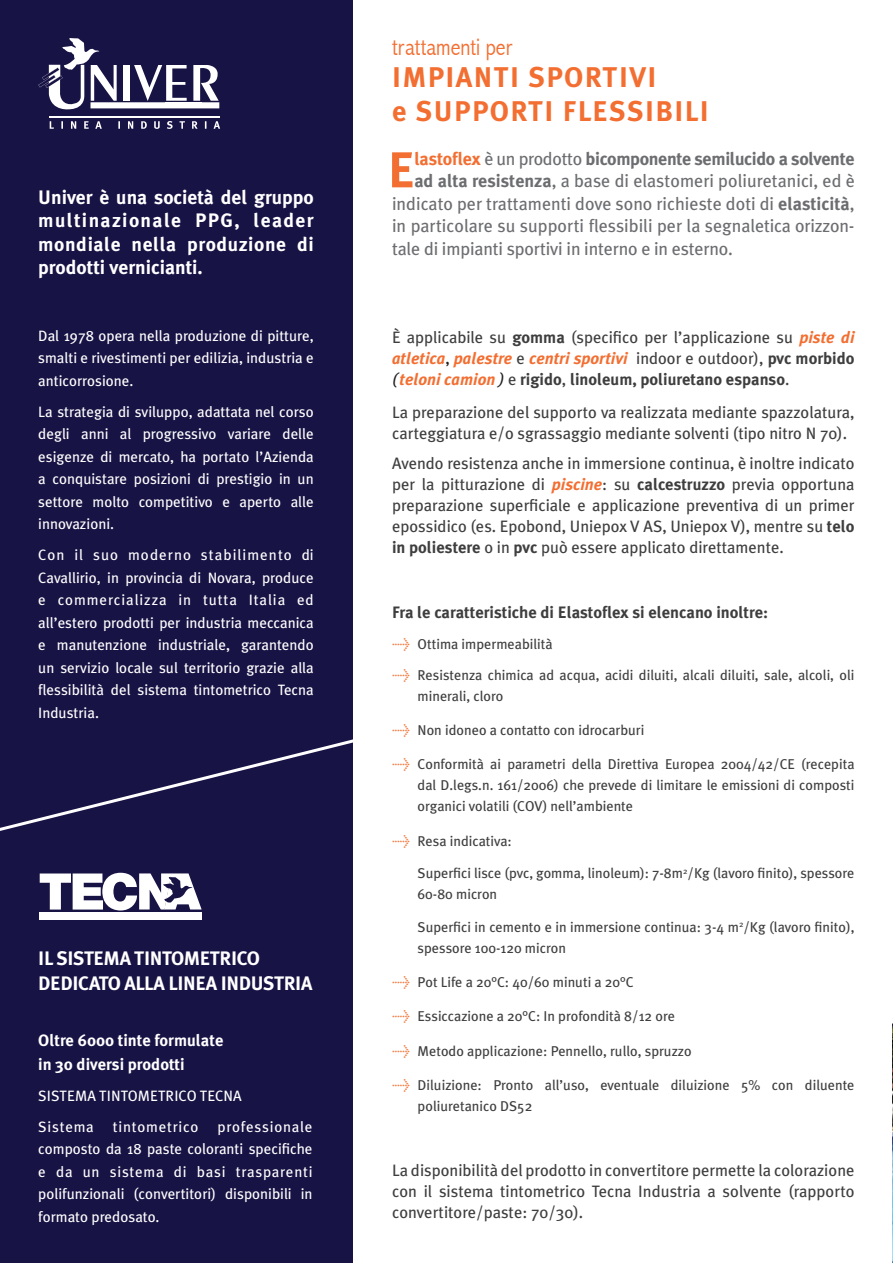
<style>
.page{position:relative;width:893px;height:1263px;background:#fff}
.page>*{position:absolute;margin:0;border:0;box-sizing:border-box;transform-origin:0 0}
.t1{font:700 50.4px "Meta Plus";color:#f36e31}
.t2{font:700 28.5px/34.2px "Meta Plus";letter-spacing:.05em;color:#f36e31}
.t3{font:300 condensed 24px "Abadi";color:#f36e31}
.t4{font:700 19.5px/23.4px "Meta Plus";letter-spacing:-.005em;color:#fff}
.t5{font:18px "Meta Plus";color:#6c6d70}
.t6{font:700 18px "Meta Plus";letter-spacing:-.02em;color:#6c6d70}
.t7{font:16.5px/21px "Meta Plus";color:#3e3e3f;text-align:justify}
.t8{font:700 16.5px "Meta Plus";color:#3e3e3f}
.t9{font:700 16.5px/23.5px "Meta Plus";color:#fff}
.t10{font:15px/22.5px "Meta Plus";color:#fff;text-align:justify}
.t11{font:15px "Meta Plus";letter-spacing:.05em;color:#fff}
.t12{font:14.25px/21px "Meta Plus";color:#3e3e3f}
.s1{color:#f36e31}
.s2{font-weight:400}
.s3{font-weight:700}
.s4{font-weight:700;font-style:italic;color:#f36e31}
.s5{color:#231f20}
.s6{font-style:italic;color:#231f20}
.s7{font-size:15px;color:#f47d42}
</style>
<div class="page">
<div style="left:0;top:0;width:353px;height:1263px;background:#181345"></div>
<div style="left:39px;top:912px;width:163px;height:8px;background:#fff"></div>
<svg style="left:40px;top:873px;width:162px;height:37px"></svg>
<img style="left:892px;top:1026px;width:1px;height:237px">
<svg style="left:0;top:739px;width:353px;height:92px"></svg>
<svg style="left:38px;top:38px;width:181px;height:72px"></svg>
<hr style="left:49px;top:116px;width:171px;height:1px;background:#fff">
<svg style="left:50px;top:121px;width:170px;height:8px"></svg>
<div style="left:165px;top:103px;width:36px;height:5px;background:#fff"></div>
<h3 class="t4" style="left:38px;top:185px;width:277px;text-align:justify">Univer è una società del gruppo multinazionale PPG, leader mondiale nella produzione di prodotti vernicianti.</h3>
<p class="t10" style="left:38px;top:324px;width:277px">Dal 1978 opera nella produzione di pitture, smalti e rivestimenti per edilizia, industria e anticorrosione.</p>
<p class="t10" style="left:38px;top:400px;width:277px">La strategia di sviluppo, adattata nel corso degli anni al progressivo variare delle esigenze di mercato, ha portato l’Azienda a conquistare posizioni di prestigio in un settore molto competitivo e aperto alle innovazioni.</p>
<p class="t10" style="left:38px;top:544px;width:277px">Con il suo moderno stabilimento di Cavallirio, in provincia di Novara, produce e commercializza in tutta Italia ed all’estero prodotti per industria meccanica e manutenzione industriale, garantendo un servizio locale sul territorio grazie alla flessibilità del sistema tintometrico Tecna Industria.</p>
<h3 class="t4" style="left:38px;top:946px;width:276px;line-height:25px">IL SISTEMA TINTOMETRICO<br>DEDICATO ALLA LINEA INDUSTRIA</h3>
<p class="t9" style="left:38px;top:1029px;width:187px">Oltre 6000 tinte formulate in 30 diversi prodotti</p>
<p class="t10" style="left:38px;top:1080px;width:205px;line-height:31px">SISTEMA TINTOMETRICO TECNA<br>Sistema</p>
<p class="t10" style="left:38px;top:1115px;width:276px;text-indent:179px">professionale composto da 18 paste coloranti specifiche e da un sistema di basi trasparenti polifunzionali (convertitori) disponibili in formato predosato.</p>
<p class="t11" style="left:113px;top:1118px;width:87px">tintometrico</p>
<h3 class="t3" style="left:392px;top:33px;width:122px">trattamenti per</h3>
<h2 class="t2" style="left:392px;top:60px;width:318px">IMPIANTI SPORTIVI<br>e SUPPORTI FLESSIBILI</h2>
<h1 class="t1" style="left:388px;top:141px;width:29px">E</h1>
<p class="t6" style="left:414px;top:148px;width:442px"><span class="s1">lastoflex</span> <span class="s2">è un prodotto</span> bicomponente semilucido a solvente</p>
<p class="t5" style="left:414px;top:171px;width:442px"><span class="s3">ad alta resistenza</span>, a base di elastomeri poliuretanici, ed è</p>
<p class="t5" style="left:392px;top:193px;width:464px">indicato per trattamenti dove sono richieste doti di <span class="s3">elasticità</span>,</p>
<p class="t5" style="left:392px;top:216px;width:464px">in particolare su supporti flessibili per la segnaletica orizzon-</p>
<p class="t5" style="left:392px;top:238px;width:342px">tale di impianti sportivi in interno e in esterno.</p>
<p class="t7" style="left:392px;top:327px;width:464px">È applicabile su <span class="s3">gomma</span> (specifico per l’applicazione su <span class="s4">piste di atletica</span><span class="s5">,</span> <span class="s4">palestre</span> e <span class="s4">centri sportivi</span> indoor e outdoor), <span class="s3">pvc morbido </span><span class="s6">(</span> <span class="s4">teloni camion</span> <span class="s6">)</span> e <span class="s3">rigido</span>, <span class="s3">linoleum, poliuretano espanso</span>.</p>
<p class="t7" style="left:392px;top:402px;width:464px">La preparazione del supporto va realizzata mediante spazzolatura, carteggiatura e/o sgrassaggio mediante solventi (tipo nitro N 70).</p>
<p class="t7" style="left:392px;top:452px;width:464px">Avendo resistenza anche in immersione continua, è inoltre indicato per la pitturazione di <span class="s4">piscine</span>: su <span class="s3">calcestruzzo</span> previa opportuna preparazione superficiale e applicazione preventiva di un primer epossidico (es. Epobond, Uniepox V AS, Uniepox V), mentre su <span class="s3">telo in poliestere</span> o in <span class="s3">pvc</span> può essere applicato direttamente.</p>
<p class="t8" style="left:392px;top:603px;width:377px">Fra le caratteristiche di Elastoflex si elencano inoltre:</p>
<p class="t12" style="left:392px;top:628px;width:464px;line-height:31px"><span class="s7">&gt;</span> Ottima impermeabilità<br><span class="s7">&gt;</span> Resistenza chimica ad acqua, acidi diluiti, alcali diluiti, sale, alcoli, oli</p>
<p class="t12" style="left:418px;top:685px;width:87px">minerali, cloro</p>
<p class="t12" style="left:392px;top:719px;width:254px"><span class="s7">&gt;</span> Non idoneo a contatto con idrocarburi</p>
<p class="t12" style="left:418px;top:754px;width:438px;text-align:justify;text-indent:-26px"><span class="s7">&gt;</span> Conformità ai parametri della Direttiva Europea 2004/42/CE (recepita dal D.legs.n. 161/2006) che prevede di limitare le emissioni di composti organici volatili (COV) nell’ambiente</p>
<p class="t12" style="left:392px;top:830px;width:121px"><span class="s7">&gt;</span> Resa indicativa:</p>
<p class="t12" style="left:418px;top:863px;width:438px">Superfici lisce (pvc, gomma, linoleum): 7-8m<sup>2</sup>/Kg (lavoro finito), spessore<br>60-80 micron</p>
<p class="t12" style="left:418px;top:916px;width:438px">Superfici in cemento e in immersione continua: 3-4 m<sup>2</sup>/Kg (lavoro finito), spessore 100-120 micron</p>
<p class="t12" style="left:392px;top:971px;width:243px"><span class="s7">&gt;</span> Pot Life a 20°C: 40/60 minuti a 20°C</p>
<p class="t12" style="left:392px;top:1006px;width:284px"><span class="s7">&gt;</span> Essiccazione a 20°C: In profondità 8/12 ore</p>
<p class="t12" style="left:392px;top:1040px;width:301px"><span class="s7">&gt;</span> Metodo applicazione: Pennello, rullo, spruzzo</p>
<p class="t12" style="left:418px;top:1074px;width:438px;text-indent:-26px"><span class="s7">&gt;</span> Diluizione: Pronto all’uso, eventuale diluizione 5% con diluente poliuretanico DS52</p>
<p class="t7" style="left:392px;top:1160px;width:464px">La disponibilità del prodotto in convertitore permette la colorazione con il sistema tintometrico Tecna Industria a solvente (rapporto convertitore/paste: 70/30).</p>
</div>
